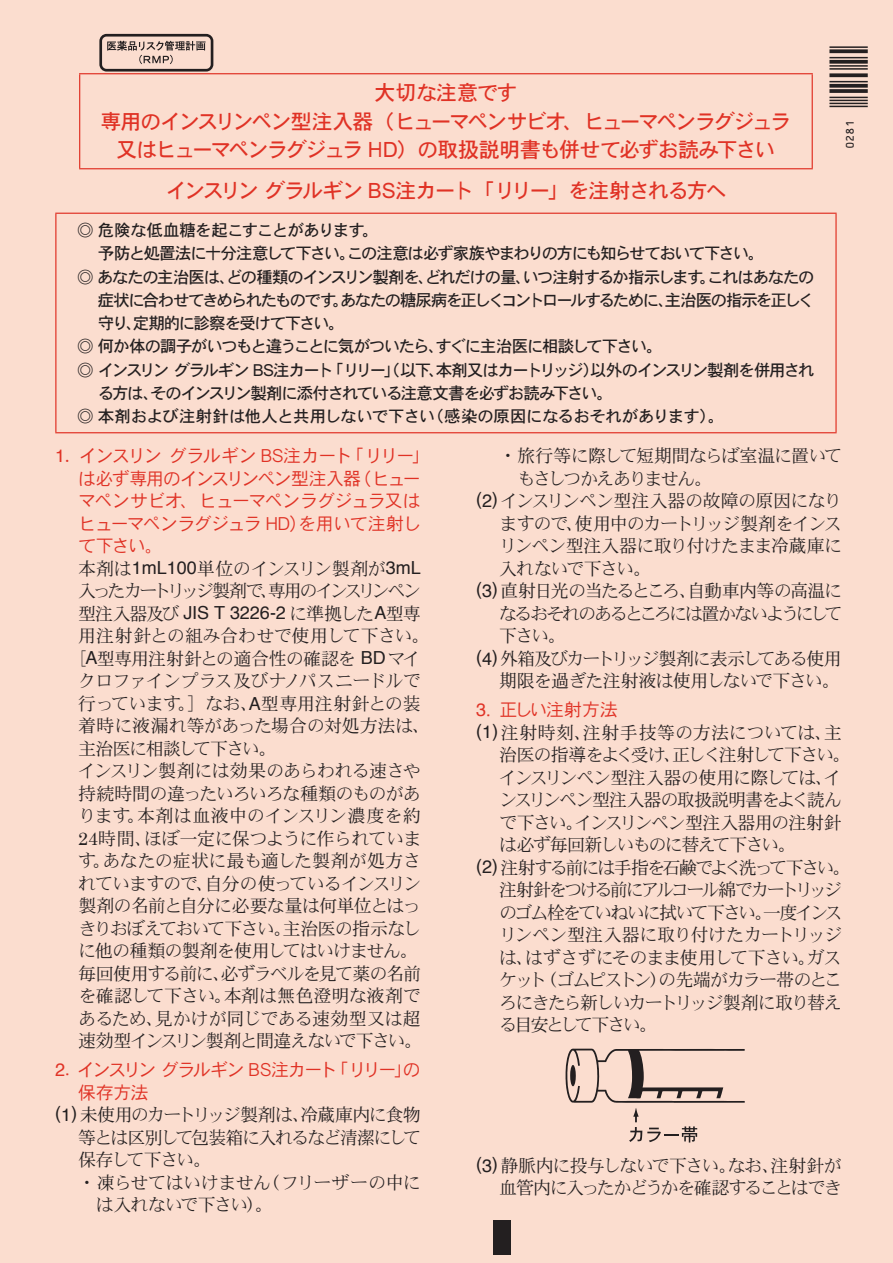
<style>
.page{position:relative;width:893px;height:1263px;background:#fbddcf}
.page>*{position:absolute;margin:0;border:0;box-sizing:border-box;transform-origin:0 0}
.t1{font:21px/28.5px "DFHS Gothic W5";letter-spacing:-.085em;color:#e03225;text-align:center}
.t2{font:18px "DFHS Mincho W3";letter-spacing:-.065em;color:#231f20}
.t3{font:18px "DFHS Mincho W3";letter-spacing:-.04em;color:#231f20}
.t4{font:18px/22.5px "DFHS Mincho W3";letter-spacing:-.085em;color:#231f20;text-align:right}
.t5{font:18px/22.5px "DFHS Gothic W3";letter-spacing:-.06em;color:#e03225}
.t6{font:18px "DFHS Mincho W3";letter-spacing:-.045em;color:#231f20}
.t7{font:18px "DFHS Mincho W3";letter-spacing:-.095em;color:#231f20}
.t8{font:18px "DFHS Mincho W3";letter-spacing:-.015em;color:#231f20}
.t9{font:18px "DFHS Mincho W3";letter-spacing:-.03em;color:#231f20}
.t10{font:18px "DFHS Mincho W3";letter-spacing:-.125em;color:#231f20}
.t11{font:18px "DFHS Mincho W3";letter-spacing:-.115em;color:#231f20}
.t12{font:18px/22.5px "DFHS Gothic W3";letter-spacing:-.1em;color:#e03225}
.t13{font:18px "DFHS Mincho W3";letter-spacing:-.11em;color:#231f20}
.t14{font:18px "DFHS Mincho W3";letter-spacing:.02em;color:#231f20}
.t15{font:18px "DFHS Mincho W3";letter-spacing:-.025em;color:#231f20}
.t16{font:18px "DFHS Mincho W3";letter-spacing:-.155em;color:#231f20}
.t17{font:18px "DFHS Mincho W3";letter-spacing:-.105em;color:#231f20}
.t18{font:18px "DFHS Mincho W3";letter-spacing:-.14em;color:#231f20}
.t19{font:18px "DFHS Mincho W3";letter-spacing:.01em;color:#231f20}
.t20{font:18px "DFHS Mincho W3";letter-spacing:-.005em;color:#231f20}
.t21{font:18px "DFHS Mincho W3";letter-spacing:-.01em;color:#231f20}
.t22{font:18px "DFHS Mincho W3";letter-spacing:-.09em;color:#231f20}
.t23{font:18px "DFHS Mincho W3";letter-spacing:-.15em;color:#231f20}
.t24{font:18px "DFHS Gothic W3";letter-spacing:-.04em;color:#e03225}
.t25{font:16.5px "DFHS Gothic W5";letter-spacing:-.085em;color:#231f20}
.t26{font:16.5px "DFHS Gothic W5";letter-spacing:-.12em;color:#231f20}
.t27{font:16.5px "DFHS Gothic W5";letter-spacing:-.105em;color:#231f20}
.t28{font:16.5px "DFHS Gothic W5";letter-spacing:-.035em;color:#231f20}
.t29{font:16.5px "DFHS Gothic W5";letter-spacing:-.045em;color:#231f20}
.t30{font:10.5px "OCRB";color:#231f20}
.s1{font-family:"Helvetica"}
.s2{font-family:"DFHS Mincho W3"}
.s3{font-family:"Century"}
.s4{font-family:"DFHS Gothic W5"}
</style>
<div class="page">
<svg style="left:566px;top:1048px;width:179px;height:94px"></svg>
<hr style="left:79px;top:73px;width:734px;height:1px;background:#e03225">
<hr style="left:79px;top:74px;width:1px;height:94px;background:#e03225">
<hr style="left:812px;top:74px;width:1px;height:94px;background:#e03225">
<hr style="left:79px;top:168px;width:734px;height:1px;background:#e03225">
<hr style="left:55px;top:213px;width:782px;height:1px;background:#e03225">
<hr style="left:55px;top:214px;width:1px;height:218px;background:#e03225">
<hr style="left:835px;top:214px;width:2px;height:218px;background:#e03225">
<hr style="left:55px;top:432px;width:782px;height:1px;background:#e03225">
<hr style="left:829px;top:106px;width:39px;height:1px;background:#231f20">
<hr style="left:829px;top:103px;width:39px;height:1px;background:#231f20">
<hr style="left:829px;top:100px;width:39px;height:1px;background:#231f20">
<hr style="left:829px;top:97px;width:39px;height:1px;background:#231f20">
<svg style="left:829px;top:89px;width:39px;height:4px"></svg>
<svg style="left:829px;top:84px;width:39px;height:4px"></svg>
<hr style="left:829px;top:81px;width:39px;height:1px;background:#231f20">
<svg style="left:829px;top:73px;width:39px;height:4px"></svg>
<hr style="left:829px;top:68px;width:39px;height:2px;background:#231f20">
<hr style="left:829px;top:65px;width:39px;height:2px;background:#231f20">
<svg style="left:829px;top:60px;width:39px;height:4px"></svg>
<hr style="left:829px;top:57px;width:39px;height:1px;background:#231f20">
<svg style="left:829px;top:49px;width:39px;height:4px"></svg>
<hr style="left:829px;top:46px;width:39px;height:2px;background:#231f20">
<svg style="left:99px;top:34px;width:114px;height:38px"></svg>
<div style="left:493px;top:1220px;width:17px;height:34px;background:#231f20"></div>
<p class="t1" style="left:101px;top:79px;width:692px">大切な注意です<br>専用のインスリンペン型注入器（ヒューマペンサビオ、ヒューマペンラグジュラ又はヒューマペンラグジュラ HD）の取扱説明書も併せて必ずお読み下さい</p>
<p class="t1" style="left:166px;top:177px;width:562px">インスリン グラルギン BS注カート「リリー」を注射される方へ</p>
<p class="t29" style="left:77px;top:222px;width:303px">◎ 危険な低血糖を起こすことがあります。</p>
<p class="t25" style="left:98px;top:245px;width:668px">予防と処置法に十分注意して下さい。この注意は必ず家族やまわりの方にも知らせておいて下さい。</p>
<p class="t25" style="left:77px;top:268px;width:739px">◎ あなたの主治医は、どの種類のインスリン製剤を、どれだけの量、いつ注射するか指示します。これはあなたの</p>
<p class="t27" style="left:98px;top:292px;width:718px">症状に合わせてきめられたものです。あなたの糖尿病を正しくコントロールするために、主治医の指示を正しく</p>
<p class="t25" style="left:98px;top:315px;width:248px">守り、定期的に診察を受けて下さい。</p>
<p class="t25" style="left:77px;top:338px;width:587px">◎ 何か体の調子がいつもと違うことに気がついたら、すぐに主治医に相談して下さい。</p>
<p class="t26" style="left:77px;top:361px;width:739px">◎ インスリン グラルギン BS注カート「リリー」（以下、本剤又はカートリッジ）以外のインスリン製剤を併用され</p>
<p class="t25" style="left:98px;top:385px;width:516px">る方は、そのインスリン製剤に添付されている注意文書を必ずお読み下さい。</p>
<p class="t28" style="left:77px;top:408px;width:649px">◎ 本剤および注射針は他人と共用しないで下さい（感染の原因になるおそれがあります）。</p>
<p class="t30" style="left:844px;top:149px;width:30px;rotate:-90deg">0281</p>
<p class="t5" style="left:78px;top:445px;width:353px;text-indent:-23px"><span class="s1">1</span><span class="s2">．</span>インスリン グラルギン BS注カート「リリー」は必ず専用のインスリンペン型注入器（ヒューマペンサビオ、ヒューマペンラグジュラ又はヒューマペンラグジュラ HD）を用いて注射して下さい。</p>
<p class="t15" style="left:78px;top:559px;width:344px">本剤は<span class="s1">1mL100</span>単位のインスリン製剤が<span class="s1">3mL</span></p>
<p class="t16" style="left:78px;top:582px;width:344px">入ったカートリッジ製剤で、専用のインスリンペン</p>
<p class="t2" style="left:78px;top:604px;width:344px">型注入器及び <span class="s1">JIS T 3226-2</span> に準拠した<span class="s1">A</span>型専</p>
<p class="t8" style="left:78px;top:627px;width:353px">用注射針との組み合わせで使用して下さい。</p>
<p class="t6" style="left:69px;top:649px;width:353px">［<span class="s1">A</span>型専用注射針との適合性の確認を <span class="s1">BD</span>マイ</p>
<p class="t3" style="left:78px;top:672px;width:344px">クロファインプラス及びナノパスニードルで</p>
<p class="t8" style="left:78px;top:694px;width:344px">行っています。］なお、<span class="s1">A</span>型専用注射針との装</p>
<p class="t8" style="left:78px;top:717px;width:353px">着時に液漏れ等があった場合の対処方法は、</p>
<p class="t2" style="left:78px;top:739px;width:200px">主治医に相談して下さい。</p>
<p class="t3" style="left:78px;top:762px;width:344px">インスリン製剤には効果のあらわれる速さや</p>
<p class="t6" style="left:78px;top:784px;width:344px">持続時間の違ったいろいろな種類のものがあ</p>
<p class="t19" style="left:78px;top:807px;width:344px">ります。本剤は血液中のインスリン濃度を約</p>
<p class="t6" style="left:78px;top:829px;width:344px"><span class="s3">24</span>時間、ほぼ一定に保つように作られていま</p>
<p class="t20" style="left:78px;top:852px;width:344px">す。あなたの症状に最も適した製剤が処方さ</p>
<p class="t2" style="left:78px;top:874px;width:344px">れていますので、自分の使っているインスリン</p>
<p class="t3" style="left:78px;top:897px;width:344px">製剤の名前と自分に必要な量は何単位とはっ</p>
<p class="t4" style="left:78px;top:918px;width:344px">きりおぼえておいて下さい。主治医の指示なし</p>
<p class="t2" style="left:78px;top:942px;width:341px">に他の種類の製剤を使用してはいけません。</p>
<p class="t2" style="left:78px;top:964px;width:344px">毎回使用する前に、必ずラベルを見て薬の名前</p>
<p class="t21" style="left:78px;top:987px;width:344px">を確認して下さい。本剤は無色澄明な液剤で</p>
<p class="t9" style="left:78px;top:1009px;width:344px">あるため、見かけが同じである速効型又は超</p>
<p class="t4" style="left:78px;top:1030px;width:346px">速効型インスリン製剤と間違えないで下さい。</p>
<p class="t12" style="left:78px;top:1059px;width:344px;text-indent:-23px"><span class="s1">2</span>．インスリン グラルギン BS注カート「リリー」の保存方法</p>
<p class="t2" style="left:55px;top:1105px;width:367px"><span class="s4">(</span><span class="s1">1</span><span class="s4">)</span> 未使用のカートリッジ製剤は、冷蔵庫内に食物</p>
<p class="t7" style="left:78px;top:1128px;width:344px">等とは区別して包装箱に入れるなど清潔にして</p>
<p class="t7" style="left:78px;top:1150px;width:135px">保存して下さい。</p>
<p class="t9" style="left:78px;top:1173px;width:344px">・凍らせてはいけません（フリーザーの中に</p>
<p class="t2" style="left:96px;top:1195px;width:179px">は入れないで下さい）。</p>
<p class="t6" style="left:499px;top:447px;width:344px">・旅行等に際して短期間ならば室温に置いて</p>
<p class="t11" style="left:517px;top:469px;width:197px">もさしつかえありません。</p>
<p class="t3" style="left:476px;top:492px;width:367px"><span class="s4">(</span><span class="s1">2</span><span class="s4">)</span> インスリンペン型注入器の故障の原因になり</p>
<p class="t2" style="left:499px;top:514px;width:344px">ますので、使用中のカートリッジ製剤をインス</p>
<p class="t3" style="left:499px;top:537px;width:344px">リンペン型注入器に取り付けたまま冷蔵庫に</p>
<p class="t4" style="left:499px;top:558px;width:154px">入れないで下さい。</p>
<p class="t2" style="left:476px;top:582px;width:367px"><span class="s4">(</span><span class="s1">3</span><span class="s4">)</span> 直射日光の当たるところ、自動車内等の高温に</p>
<p class="t10" style="left:499px;top:604px;width:344px">なるおそれのあるところには置かないようにして</p>
<p class="t2" style="left:499px;top:627px;width:69px">下さい。</p>
<p class="t7" style="left:476px;top:649px;width:367px"><span class="s4">(</span><span class="s1">4</span><span class="s4">)</span> 外箱及びカートリッジ製剤に表示してある使用</p>
<p class="t2" style="left:499px;top:672px;width:342px">期限を過ぎた注射液は使用しないで下さい。</p>
<p class="t24" style="left:476px;top:700px;width:143px"><span class="s1">3</span>．正しい注射方法</p>
<p class="t14" style="left:476px;top:723px;width:367px"><span class="s4">(</span><span class="s1">1</span><span class="s4">)</span>注射時刻、注射手技等の方法については、主</p>
<p class="t17" style="left:499px;top:745px;width:353px">治医の指導をよく受け、正しく注射して下さい。</p>
<p class="t2" style="left:499px;top:768px;width:344px">インスリンペン型注入器の使用に際しては、イ</p>
<p class="t2" style="left:499px;top:790px;width:344px">ンスリンペン型注入器の取扱説明書をよく読ん</p>
<p class="t2" style="left:499px;top:813px;width:344px">で下さい。インスリンペン型注入器用の注射針</p>
<p class="t22" style="left:499px;top:835px;width:298px">は必ず毎回新しいものに替えて下さい。</p>
<p class="t13" style="left:476px;top:858px;width:376px"><span class="s4">(</span><span class="s1">2</span><span class="s4">)</span> 注射する前には手指を石鹸でよく洗って下さい。</p>
<p class="t18" style="left:499px;top:880px;width:344px">注射針をつける前にアルコール綿でカートリッジ</p>
<p class="t10" style="left:499px;top:903px;width:345px">のゴム栓をていねいに拭いて下さい。一度インス</p>
<p class="t9" style="left:499px;top:925px;width:344px">リンペン型注入器に取り付けたカートリッジ</p>
<p class="t2" style="left:499px;top:948px;width:344px">は、はずさずにそのまま使用して下さい。ガス</p>
<p class="t11" style="left:499px;top:970px;width:344px">ケット（ゴムピストン）の先端がカラー帯のとこ</p>
<p class="t7" style="left:499px;top:993px;width:344px">ろにきたら新しいカートリッジ製剤に取り替え</p>
<p class="t23" style="left:499px;top:1015px;width:160px">る目安として下さい。</p>
<p class="t4" style="left:476px;top:1155px;width:367px"><span class="s4">(</span><span class="s1">3</span><span class="s4">)</span> 静脈内に投与しないで下さい。なお、注射針が血管内に入ったかどうかを確認することはでき</p>
</div>
